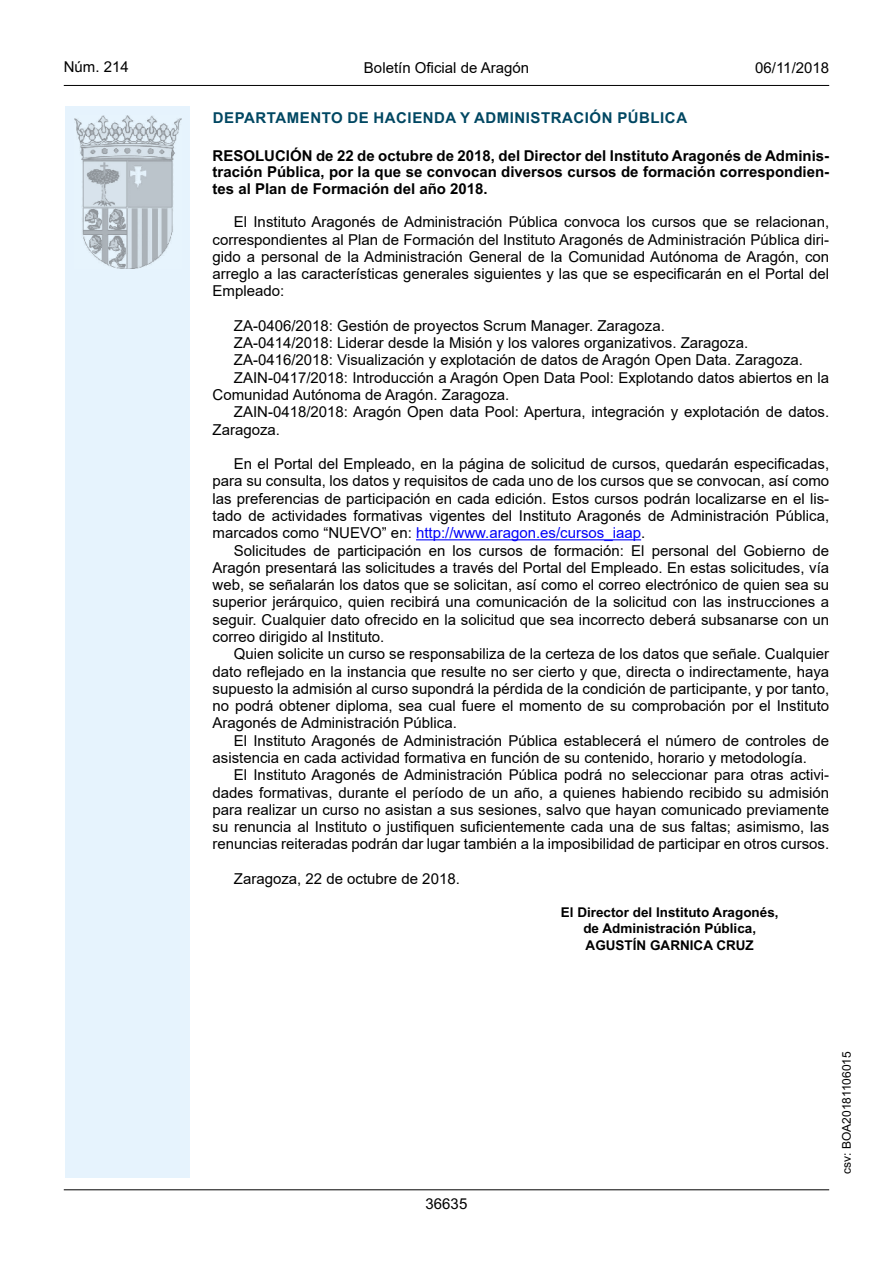
<style>
.page{position:relative;width:893px;height:1263px;background:#fff}
.page>*{position:absolute;margin:0;border:0;box-sizing:border-box;transform-origin:0 0}
.inicio_de_parrafo{font:15px/17.2px "Arial";color:#000;text-align:justify}
.Titulo_text{font:700 15px/16.5px "Arial";color:#000;text-align:justify}
.emisor_text{font:700 15px "Arial";letter-spacing:.035em;color:#004762}
.estilo_head-c{font:15px "Arial";color:#000}
.estilo_head-d{font:15px "Arial MT2";color:#000}
.estilo_head-i{font:15px "Arial MT2";color:#000}
.numero_pagina{font:15px "Arial MT2";color:#000}
.firma_der{font:700 13.5px "Arial";color:#000}
.estilo_head-i-2{font:12px "Arial MT2";color:#000}
.s1{color:#0100fa}
.s2{font-family:"Arial MT2"}
</style>
<div class="page">
<div style="left:65px;top:106px;width:125px;height:1072px;background:#e6f3fd"></div>
<img style="left:75px;top:115px;width:106px;height:153px">
<hr style="left:64px;top:85px;width:765px;height:1px;background:#000">
<hr style="left:64px;top:1189px;width:765px;height:1px;background:#000">
<hr style="left:416px;top:539px;width:225px;height:1px;background:#0100fa">
<p class="estilo_head-i" style="left:64px;top:57px;width:67px">Núm. 214</p>
<p class="estilo_head-c" style="left:364px;top:57px;width:167px">Boletín Oficial de Aragón</p>
<p class="estilo_head-d" style="left:755px;top:57px;width:75px">06/11/2018</p>
<p class="emisor_text" style="left:213px;top:107px;width:476px">DEPARTAMENTO DE HACIENDA Y ADMINISTRACIÓN PÚBLICA</p>
<p class="Titulo_text" style="left:213px;top:147px;width:618px">RESOLUCIÓN de 22 de octubre de 2018, del Director del Instituto Aragonés de Adminis&shy;tración Pública, por la que se convocan diversos cursos de formación correspondien&shy;tes al Plan de Formación del año 2018.</p>
<p class="inicio_de_parrafo" style="left:213px;top:213px;width:618px;text-indent:21px">El Instituto Aragonés de Administración Pública convoca los cursos que se relacionan, correspondientes al Plan de Formación del Instituto Aragonés de Administración Pública diri&shy;gido a personal de la Administración General de la Comunidad Autónoma de Aragón, con arreglo a las características generales siguientes y las que se especificarán en el Portal del Empleado:</p>
<p class="inicio_de_parrafo" style="left:234px;top:317px;width:433px">ZA-0406/2018: Gestión de proyectos Scrum Manager. Zaragoza.</p>
<p class="inicio_de_parrafo" style="left:234px;top:334px;width:516px">ZA-0414/2018: Liderar desde la Misión y los valores organizativos. Zaragoza.</p>
<p class="inicio_de_parrafo" style="left:234px;top:351px;width:571px">ZA-0416/2018: Visualización y explotación de datos de Aragón Open Data. Zaragoza.</p>
<p class="inicio_de_parrafo" style="left:213px;top:369px;width:618px;text-indent:21px">ZAIN-0417/2018: Introducción a Aragón Open Data Pool: Explotando datos abiertos en la<br>Comunidad Autónoma de Aragón. Zaragoza.</p>
<p class="inicio_de_parrafo" style="left:213px;top:403px;width:618px;text-indent:21px">ZAIN-0418/2018: Aragón Open data Pool: Apertura, integración y explotación de datos.<br>Zaragoza.</p>
<p class="inicio_de_parrafo" style="left:213px;top:455px;width:618px;text-indent:21px">En el Portal del Empleado, en la página de solicitud de cursos, quedarán especificadas, para su consulta, los datos y requisitos de cada uno de los cursos que se convocan, así como las preferencias de participación en cada edición. Estos cursos podrán localizarse en el lis&shy;tado de actividades formativas vigentes del Instituto Aragonés de Administración Pública, marcados como “NUEVO” en: <span class="s1">http://www.aragon.es/cursos_iaap</span><span class="s2">.</span></p>
<p class="inicio_de_parrafo" style="left:213px;top:542px;width:618px;text-indent:21px">Solicitudes de participación en los cursos de formación: El personal del Gobierno de Aragón presentará las solicitudes a través del Portal del Empleado. En estas solicitudes, vía web, se señalarán los datos que se solicitan, así como el correo electrónico de quien sea su superior jerárquico, quien recibirá una comunicación de la solicitud con las instrucciones a seguir. Cualquier dato ofrecido en la solicitud que sea incorrecto deberá subsanarse con un correo dirigido al Instituto.</p>
<p class="inicio_de_parrafo" style="left:213px;top:645px;width:618px;text-indent:21px">Quien solicite un curso se responsabiliza de la certeza de los datos que señale. Cualquier dato reflejado en la instancia que resulte no ser cierto y que, directa o indirectamente, haya supuesto la admisión al curso supondrá la pérdida de la condición de participante, y por tanto, no podrá obtener diploma, sea cual fuere el momento de su comprobación por el Instituto Aragonés de Administración Pública.</p>
<p class="inicio_de_parrafo" style="left:213px;top:732px;width:618px;text-indent:21px">El Instituto Aragonés de Administración Pública establecerá el número de controles de asistencia en cada actividad formativa en función de su contenido, horario y metodología.</p>
<p class="inicio_de_parrafo" style="left:213px;top:766px;width:618px;text-indent:21px">El Instituto Aragonés de Administración Pública podrá no seleccionar para otras activi&shy;dades formativas, durante el período de un año, a quienes habiendo recibido su admisión para realizar un curso no asistan a sus sesiones, salvo que hayan comunicado previamente su renuncia al Instituto o justifiquen suficientemente cada una de sus faltas; asimismo, las renuncias reiteradas podrán dar lugar también a la imposibilidad de participar en otros cursos.</p>
<p class="inicio_de_parrafo" style="left:234px;top:870px;width:227px">Zaragoza, 22 de octubre de 2018.</p>
<p class="firma_der" style="left:561px;top:902px;width:219px">El Director del Instituto Aragonés,</p>
<p class="firma_der" style="left:583px;top:919px;width:174px">de Administración Pública,</p>
<p class="firma_der" style="left:586px;top:935px;width:170px">AGUSTÍN GARNICA CRUZ</p>
<p class="numero_pagina" style="left:426px;top:1193px;width:43px">36635</p>
<p class="estilo_head-i-2" style="left:838px;top:1174px;width:124px;rotate:-90deg">csv: BOA20181106015</p>
</div>
